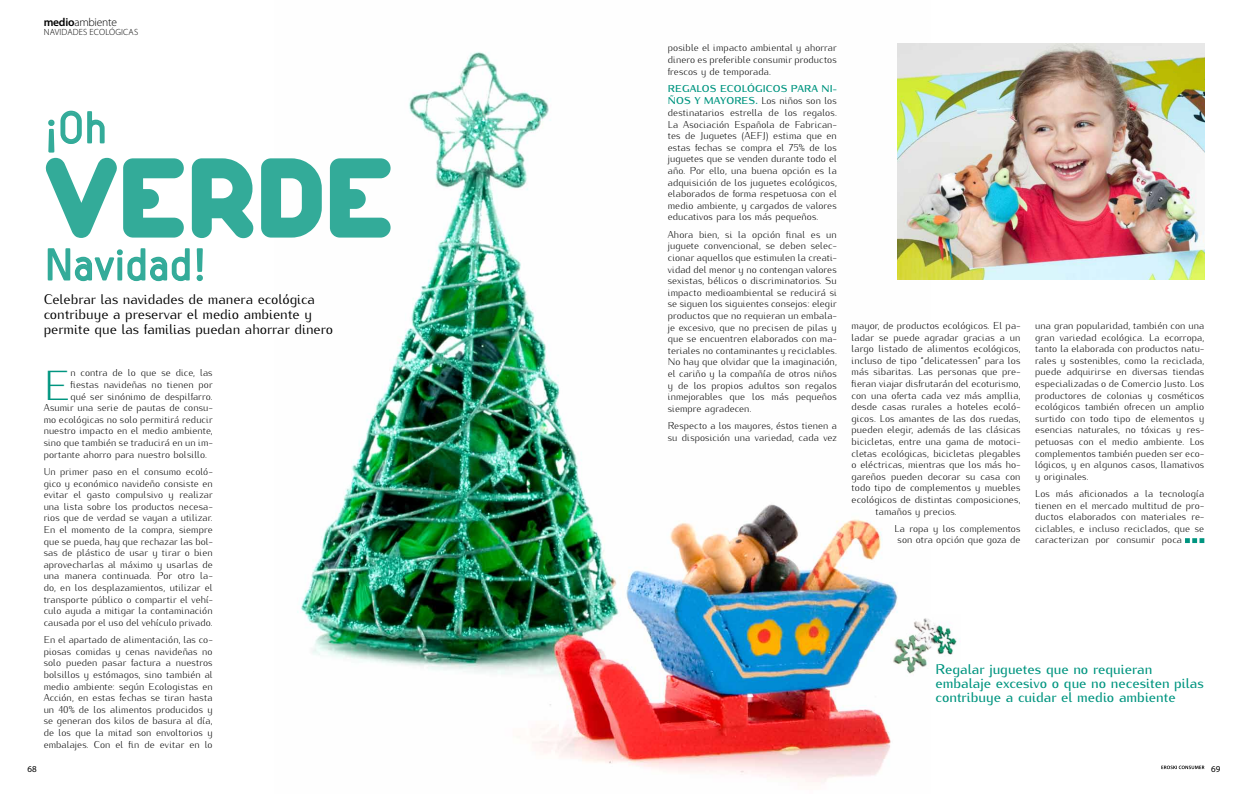
<style>
.page{position:relative;width:1248px;height:794px;background:#fff}
.page>*{position:absolute;margin:0;border:0;box-sizing:border-box;transform-origin:0 0}
.t1{font:900 120px "Duepuntozero";color:#33ab99}
.t2{font:42px "VSV Melon Regular";letter-spacing:-.04em;color:#33ab99}
.t3{font:300 41.8px "Kurier";color:#009580}
.t4{font:14px/15px "Kurier";letter-spacing:-.005em;color:#000}
.t5{font:500 14px/14px "Kurier";color:#009580}
.t6{font:300 11.5px "Myriad Pro";letter-spacing:-.02em;color:#000}
.t7{font:300 10px/11.6px "Kurier";letter-spacing:.005em;color:#000;text-align:justify}
.t8{font:300 9px "Myriad Pro";letter-spacing:.02em;color:#000}
.t9{font:9px "Myriad Pro";color:#000}
.s1{font-weight:600}
.s2{font-weight:700;color:#009580}
</style>
<div class="page">
<img style="left:297px;top:43px;width:632px;height:739px">
<img style="left:890px;top:615px;width:67px;height:62px">
<svg style="left:1161px;top:765px;width:43px;height:4px"></svg>
<svg style="left:48px;top:110px;width:57px;height:43px"></svg>
<svg style="left:47px;top:248px;width:143px;height:34px"></svg>
<svg style="left:196px;top:248px;width:7px;height:34px"></svg>
<svg style="left:1185px;top:538px;width:19px;height:5px"></svg>
<img style="left:897px;top:44px;width:307px;height:236px">
<p class="t6" style="left:44px;top:16px;width:75px"><span class="s1">medio</span>AMBIENTE</p>
<p class="t8" style="left:44px;top:27px;width:96px">NAVIDADES ECOLÓGICAS</p>
<h2 class="t2" style="left:44px;top:102px;width:66px">¡Oh</h2>
<h1 class="t1" style="left:44px;top:125px;width:352px">VERDE</h1>
<h2 class="t2" style="left:44px;top:239px;width:165px">Navidad!</h2>
<h3 class="t4" style="left:44px;top:291px;width:291px">Celebrar las navidades de manera ecológica contribuye a preservar el medio ambiente y permite que las familias puedan ahorrar dinero</h3>
<h3 class="t3" style="left:44px;top:352px;width:28px">E</h3>
<p class="t7" style="left:70px;top:366px;width:144px">n contra de lo que se dice, las</p>
<p class="t7" style="left:70px;top:378px;width:144px">fiestas navideñas no tienen por</p>
<p class="t7" style="left:70px;top:389px;width:144px">qué ser sinónimo de despilfarro.</p>
<p class="t7" style="left:44px;top:401px;width:170px">Asumir una serie de pautas de consu-</p>
<p class="t7" style="left:44px;top:413px;width:170px">mo ecológicas no solo permitirá reducir</p>
<p class="t7" style="left:44px;top:424px;width:170px">nuestro impacto en el medio ambiente,</p>
<p class="t7" style="left:44px;top:436px;width:170px">sino que también se traducirá en un im-</p>
<p class="t7" style="left:44px;top:447px;width:165px">portante ahorro para nuestro bolsillo.</p>
<p class="t7" style="left:44px;top:465px;width:170px">Un primer paso en el consumo ecoló&shy;gico y económico navideño consiste en evitar el gasto compulsivo y realizar una lista sobre los productos necesa&shy;rios que de verdad se vayan a utilizar.<br>En el momento de la compra, siempre que se pueda, hay que rechazar las bol&shy;sas de plástico de usar y tirar o bien aprovecharlas al máximo y usarlas de una manera continuada. Por otro la&shy;do, en los desplazamientos, utilizar el transporte público o compartir el vehí&shy;culo ayuda a mitigar la contaminación causada por el uso del vehículo privado.</p>
<p class="t7" style="left:44px;top:633px;width:170px">En el apartado de alimentación, las co&shy;piosas comidas y cenas navideñas no solo pueden pasar factura a nuestros bolsillos y estómagos, sino también al medio ambiente: según Ecologistas en Acción, en estas fechas se tiran hasta un 40% de los alimentos producidos y se generan dos kilos de basura al día, de los que la mitad son envoltorios y embalajes. Con el fin de evitar en lo</p>
<p class="t7" style="left:667px;top:41px;width:170px">posible el impacto ambiental y ahorrar dinero es preferible consumir productos frescos y de temporada.</p>
<p class="t7" style="left:667px;top:82px;width:170px"><span class="s2">REGALOS ECOLÓGICOS PARA NI-ÑOS Y MAYORES.</span> Los niños son los destinatarios estrella de los regalos.<br>La Asociación Española de Fabrican&shy;tes de Juguetes (AEFJ) estima que en estas fechas se compra el 75% de los juguetes que se venden durante todo el año. Por ello, una buena opción es la adquisición de los juguetes ecológicos, elaborados de forma respetuosa con el medio ambiente, y cargados de valores educativos para los más pequeños.</p>
<p class="t7" style="left:667px;top:227px;width:170px">Ahora bien, si la opción final es un juguete convencional, se deben selec&shy;cionar aquellos que estimulen la creati&shy;vidad del menor y no contengan valores sexistas, bélicos o discriminatorios. Su impacto medioambiental se reducirá si se siguen los siguientes consejos: elegir productos que no requieran un embala&shy;je excesivo, que no precisen de pilas y que se encuentren elaborados con ma&shy;teriales no contaminantes y reciclables.<br>No hay que olvidar que la imaginación, el cariño y la compañía de otros niños y de los propios adultos son regalos inmejorables que los más pequeños siempre agradecen.</p>
<p class="t7" style="left:667px;top:419px;width:170px">Respecto a los mayores, éstos tienen a su disposición una variedad, cada vez</p>
<p class="t7" style="left:851px;top:319px;width:170px">mayor, de productos ecológicos. El pa-</p>
<p class="t7" style="left:851px;top:330px;width:170px">ladar se puede agradar gracias a un</p>
<p class="t7" style="left:851px;top:342px;width:170px">largo listado de alimentos ecológicos,</p>
<p class="t7" style="left:851px;top:353px;width:170px">incluso de tipo “delicatessen” para los</p>
<p class="t7" style="left:851px;top:365px;width:170px">más sibaritas. Las personas que pre-</p>
<p class="t7" style="left:851px;top:377px;width:170px">fieran viajar disfrutarán del ecoturismo,</p>
<p class="t7" style="left:851px;top:388px;width:170px">con una oferta cada vez más ampllia,</p>
<p class="t7" style="left:851px;top:400px;width:170px">desde casas rurales a hoteles ecoló-</p>
<p class="t7" style="left:851px;top:411px;width:170px">gicos. Los amantes de las dos ruedas,</p>
<p class="t7" style="left:851px;top:423px;width:170px">pueden elegir, además de las clásicas</p>
<p class="t7" style="left:851px;top:435px;width:170px">bicicletas, entre una gama de motoci-</p>
<p class="t7" style="left:851px;top:446px;width:170px">cletas ecológicas, bicicletas plegables</p>
<p class="t7" style="left:851px;top:458px;width:170px">o eléctricas, mientras que los más ho-</p>
<p class="t7" style="left:851px;top:469px;width:170px">gareños pueden decorar su casa con</p>
<p class="t7" style="left:851px;top:481px;width:170px">todo tipo de complementos y muebles</p>
<p class="t7" style="left:851px;top:493px;width:170px">ecológicos de distintas composiciones,</p>
<p class="t7" style="left:875px;top:504px;width:83px">tamaños y precios.</p>
<p class="t7" style="left:894px;top:522px;width:127px">La ropa y los complementos son otra opción que goza de</p>
<p class="t7" style="left:1035px;top:319px;width:170px">una gran popularidad, también con una gran variedad ecológica. La ecorropa, tanto la elaborada con productos natu&shy;rales y sostenibles, como la reciclada, puede adquirirse en diversas tiendas especializadas o de Comercio Justo. Los productores de colonias y cosméticos ecológicos también ofrecen un amplio surtido con todo tipo de elementos y esencias naturales, no tóxicas y res&shy;petuosas con el medio ambiente. Los complementos también pueden ser eco&shy;lógicos, y en algunos casos, llamativos y originales.</p>
<p class="t7" style="left:1035px;top:487px;width:170px">Los más aficionados a la tecnología tienen en el mercado multitud de pro&shy;ductos elaborados con materiales re&shy;ciclables, e incluso reciclados, que se caracterizan por consumir poca</p>
<h3 class="t5" style="left:935px;top:661px;width:270px">Regalar juguetes que no requieran embalaje excesivo o que no necesiten pilas contribuye a cuidar el medio ambiente</h3>
<p class="t9" style="left:28px;top:763px;width:11px">68</p>
<p class="t9" style="left:1210px;top:763px;width:11px">69</p>
</div>
